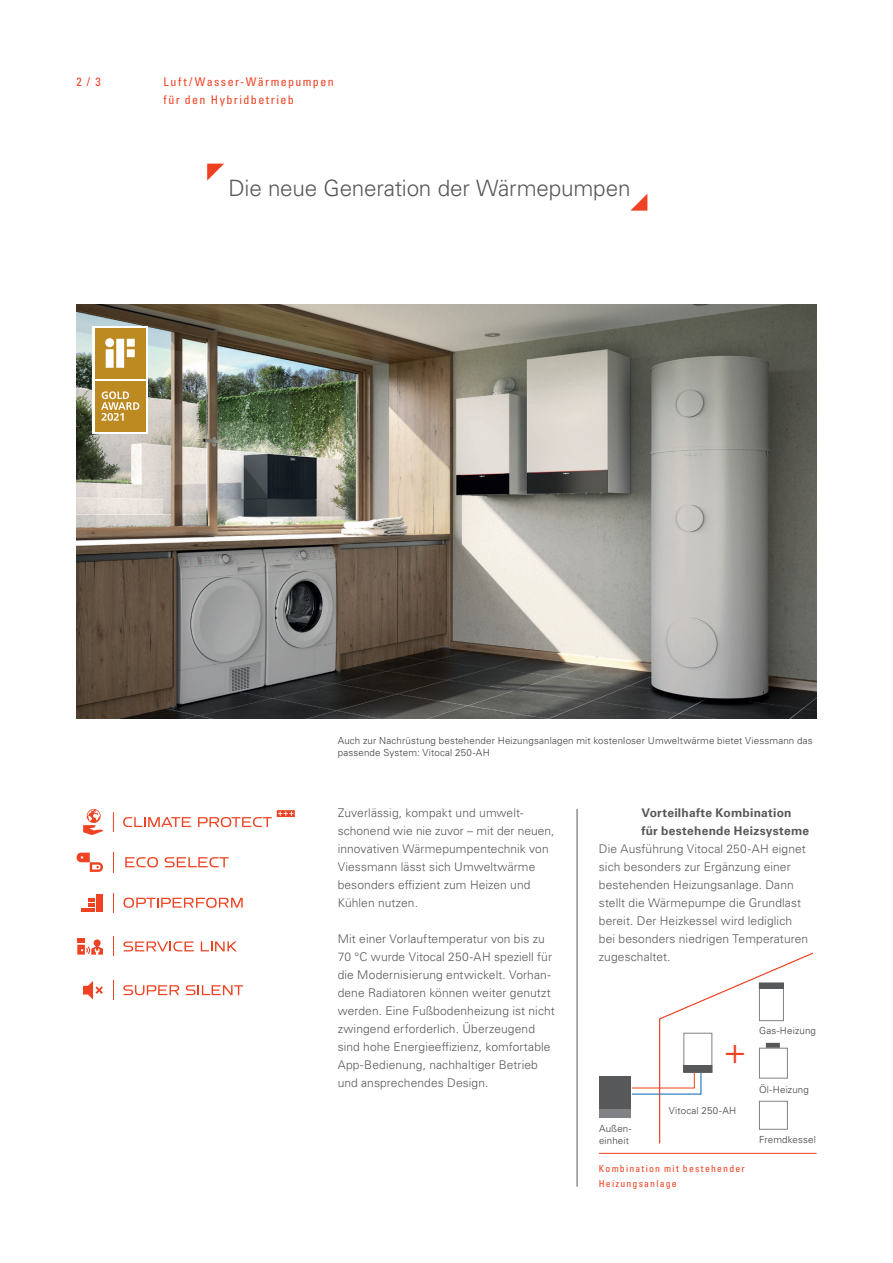
<style>
.page{position:relative;width:893px;height:1263px;background:#fff}
.page>*{position:absolute;margin:0;border:0;box-sizing:border-box;transform-origin:0 0}
.t1{font:300 36px "Univers LTCYR 45";color:#ef4222}
.t2{font:300 22.5px "Univers LTCYR 45";letter-spacing:-.01em;color:#57585a}
.t3{font:300 12px/18px "Univers LTCYR 45";letter-spacing:.01em;color:#57585a}
.t4{font:700 12px/18px "Univers LTCYR 65";letter-spacing:.02em;color:#57585a}
.t5{font:condensed 12px/18px "Univers LTCYR 57";letter-spacing:.115em;color:#ef4222}
.t6{font:300 9.75px/12px "Univers LTCYR 45";letter-spacing:.015em;color:#3e3e3f}
.t7{font:condensed 9.75px/15px "Univers LTCYR 57";letter-spacing:.125em;color:#ef4222}
</style>
<div class="page">
<img style="left:77px;top:305px;width:739px;height:414px">
<svg style="left:93px;top:326px;width:55px;height:107px"></svg>
<div style="left:95px;top:328px;width:50px;height:50px;background:#bd8921"></div>
<svg style="left:105px;top:338px;width:30px;height:30px"></svg>
<div style="left:95px;top:381px;width:50px;height:50px;background:#bd8921"></div>
<svg style="left:101px;top:391px;width:38px;height:30px"></svg>
<svg style="left:207px;top:164px;width:17px;height:17px"></svg>
<svg style="left:630px;top:194px;width:17px;height:17px"></svg>
<hr style="left:599px;top:1153px;width:218px;height:1px;background:#ef4222">
<svg style="left:626px;top:952px;width:188px;height:192px"></svg>
<svg style="left:630px;top:1076px;width:1px;height:41px"></svg>
<div style="left:599px;top:1076px;width:31px;height:41px;background:#57585a"></div>
<div style="left:599px;top:1109px;width:31px;height:8px;background:#808285"></div>
<div style="left:684px;top:1033px;width:28px;height:39px;background:#fff"></div>
<div style="left:683px;top:1033px;width:29px;height:40px;border:1px solid #808285"></div>
<div style="left:684px;top:1065px;width:28px;height:7px;background:#57585a"></div>
<div style="left:683px;top:1065px;width:29px;height:8px;border:1px solid #57585a"></div>
<svg style="left:113px;top:812px;width:1px;height:20px"></svg>
<svg style="left:123px;top:817px;width:68px;height:10px"></svg>
<svg style="left:83px;top:809px;width:20px;height:26px"></svg>
<svg style="left:198px;top:810px;width:97px;height:17px"></svg>
<svg style="left:113px;top:893px;width:1px;height:20px"></svg>
<svg style="left:123px;top:898px;width:120px;height:10px"></svg>
<svg style="left:81px;top:898px;width:14px;height:13px"></svg>
<div style="left:96px;top:894px;width:7px;height:17px;background:#ef4222"></div>
<svg style="left:113px;top:936px;width:1px;height:20px"></svg>
<svg style="left:123px;top:941px;width:71px;height:10px"></svg>
<svg style="left:201px;top:941px;width:36px;height:10px"></svg>
<svg style="left:77px;top:938px;width:26px;height:17px"></svg>
<svg style="left:113px;top:980px;width:1px;height:20px"></svg>
<svg style="left:123px;top:985px;width:56px;height:10px"></svg>
<svg style="left:186px;top:985px;width:57px;height:10px"></svg>
<svg style="left:83px;top:981px;width:20px;height:18px"></svg>
<svg style="left:113px;top:852px;width:1px;height:20px"></svg>
<svg style="left:125px;top:857px;width:33px;height:10px"></svg>
<svg style="left:165px;top:857px;width:64px;height:10px"></svg>
<svg style="left:77px;top:853px;width:26px;height:19px"></svg>
<hr style="left:577px;top:809px;width:1px;height:378px;background:#57585a">
<p class="t5" style="left:77px;top:73px;width:26px">2 / 3</p>
<p class="t5" style="left:164px;top:73px;width:172px">Luft/Wasser-Wärmepumpen für den Hybridbetrieb</p>
<h2 class="t2" style="left:228px;top:180px;width:404px">Die neue Generation der Wärmepumpen</h2>
<p class="t6" style="left:338px;top:735px;width:476px">Auch zur Nachrüstung bestehender Heizungsanlagen mit kosten loser Umweltwärme bietet Viessmann das passende System: Vitocal 250-AH</p>
<p class="t3" style="left:338px;top:805px;width:218px">Zuverlässig, kompakt und umwelt&shy;schonend wie nie zuvor – mit der neuen, innovativen Wärmepumpentechnik von<br>Viessmann lässt sich Umweltwärme besonders effizient zum Heizen und<br>Kühlen nutzen.</p>
<p class="t3" style="left:338px;top:931px;width:219px">Mit einer Vorlauftempe ratur von bis zu 70 °C wurde Vitocal 250-AH speziell für die Modernisierung entwickelt. Vorhan&shy;dene Radiatoren können weiter genutzt werden. Eine Fußbodenheizung ist nicht zwingend erforderlich. Überzeugend sind hohe Energieeffizienz, komfortable App-Bedienung, nachhaltiger Betrieb und ansprechendes Design.</p>
<p class="t4" style="left:641px;top:805px;width:169px">Vorteilhafte Kombination für bestehende Heizsysteme</p>
<p class="t3" style="left:599px;top:841px;width:211px">Die Ausführung Vitocal 250-AH eignet sich besonders zur Ergänzung einer bestehenden Heizungsanlage. Dann stellt die Wärmepumpe die Grundlast bereit. Der Heizkessel wird lediglich bei besonders niedrigen Tempe raturen zugeschaltet.</p>
<h1 class="t1" style="left:723px;top:1037px;width:25px">+</h1>
<p class="t6" style="left:599px;top:1124px;width:34px">Außen&shy;einheit</p>
<p class="t6" style="left:669px;top:1106px;width:69px">Vitocal 250-AH</p>
<p class="t7" style="left:599px;top:1161px;width:147px">Kombination mit bestehender<br>Heizungsanlage</p>
<p class="t6" style="left:759px;top:1026px;width:59px">Gas-Heizung</p>
<p class="t6" style="left:759px;top:1084px;width:51px">Öl-Heizung</p>
<p class="t6" style="left:759px;top:1134px;width:58px">Fremdkessel</p>
</div>
